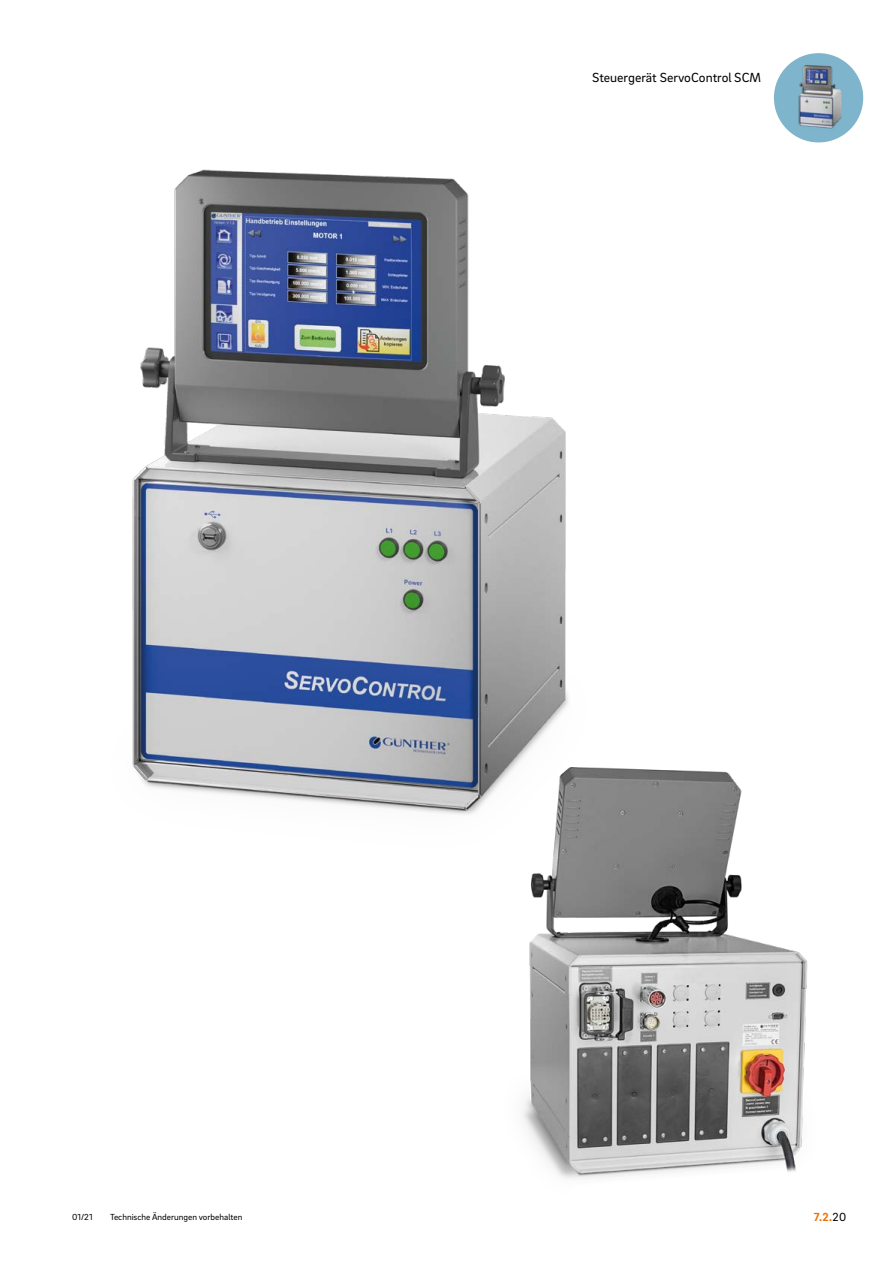
<style>
.page{position:relative;width:893px;height:1263px;background:#fff}
.page>*{position:absolute;margin:0;border:0;box-sizing:border-box;transform-origin:0 0}
.t1{font:13.5px "Brix Sans";color:#000}
.t2{font:700 12px "Brix Sans";color:#ee7100}
.t3{font:9px "Brix Sans";color:#000}
.s1{font-weight:400;color:#000}
</style>
<div class="page">
<div style="left:774px;top:53px;width:89px;height:89px;background:#7eb4cc;border-radius:50%"></div>
<img style="left:786px;top:64px;width:65px;height:74px">
<img style="left:132px;top:169px;width:437px;height:646px">
<img style="left:486px;top:767px;width:322px;height:412px">
<h1 class="t1" style="left:592px;top:69px;width:171px">Steuergerät ServoControl SCM</h1>
<p class="t3" style="left:72px;top:1211px;width:22px">01/21</p>
<p class="t3" style="left:110px;top:1211px;width:134px">Technische Änderungen vorbehalten</p>
<h2 class="t2" style="left:814px;top:1209px;width:34px">7.2.<span class="s1">20</span></h2>
</div>
